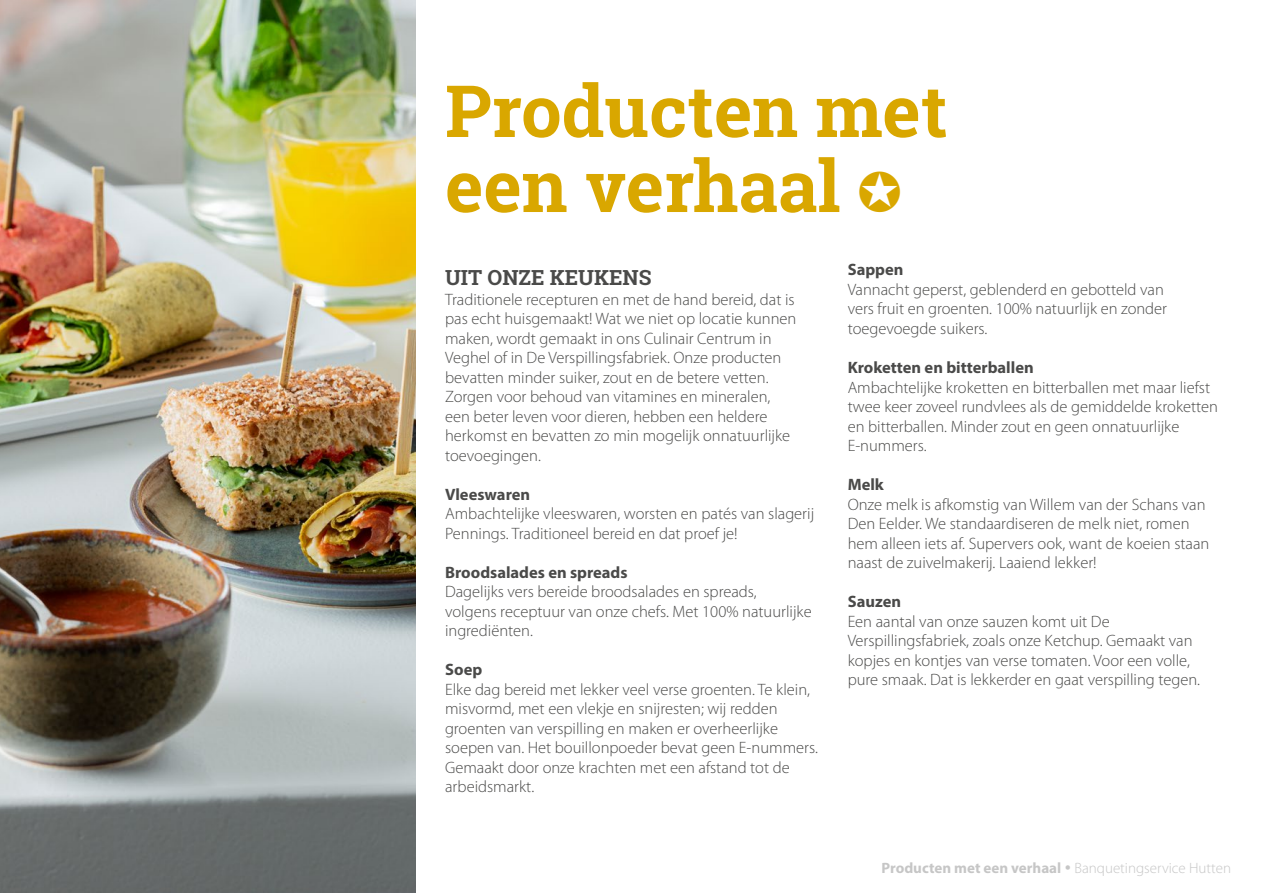
<style>
.page{position:relative;width:1263px;height:893px;background:#fff}
.page>*{position:absolute;margin:0;border:0;box-sizing:border-box;transform-origin:0 0}
.t1{font:700 72px/75px "Roboto Slab";color:#d9a700}
.t2{font:700 21px "Roboto Slab";color:#4a4a49}
.t3{font:300 16.5px/19.5px "Myriad Pro";color:#4a4a49}
.t4{font:700 16.5px "Myriad Pro";color:#4a4a49}
.t5{font:300 15px "Myriad Pro";color:#c6c6c6}
.s1{font-family:"allergenen iconen";font-weight:400;font-size:40.5px}
.s2{font-weight:700}
</style>
<div class="page">
<img style="left:0;top:0;width:415px;height:893px">
<h1 class="t1" style="left:445px;top:73px;width:504px">Producten met een verhaal <span class="s1">h</span></h1>
<p class="t2" style="left:445px;top:263px;width:208px">UIT ONZE KEUKENS</p>
<p class="t3" style="left:445px;top:289px;width:353px">Traditionele recepturen en met de hand bereid, dat is pas echt huisgemaakt! Wat we niet op locatie kunnen maken, wordt gemaakt in ons Culinair Centrum in Veghel of in De Verspillingsfabriek. Onze producten bevatten minder suiker, zout en de betere vetten.<br>Zorgen voor behoud van vitamines en mineralen, een beter leven voor dieren, hebben een heldere herkomst en bevatten zo min mogelijk onnatuurlijke toevoegingen.</p>
<p class="t4" style="left:445px;top:483px;width:87px">Vleeswaren</p>
<p class="t3" style="left:445px;top:504px;width:371px">Ambachtelijke vleeswaren, worsten en patés van slagerij<br>Pennings. Traditioneel bereid en dat proef je!</p>
<p class="t4" style="left:445px;top:561px;width:184px">Broodsalades en spreads</p>
<p class="t3" style="left:445px;top:582px;width:368px">Dagelijks vers bereide broodsalades en spreads, volgens receptuur van onze chefs. Met 100% natuurlijke ingrediënten.</p>
<p class="t4" style="left:445px;top:659px;width:39px">Soep</p>
<p class="t3" style="left:445px;top:679px;width:374px">Elke dag bereid met lekker veel verse groenten. Te klein, misvormd, met een vlekje en snijresten; wij redden groenten van verspilling en maken er overheerlijke soepen van. Het bouillonpoeder bevat geen E-nummers.<br>Gemaakt door onze krachten met een afstand tot de arbeidsmarkt.</p>
<p class="t4" style="left:848px;top:259px;width:57px">Sappen</p>
<p class="t3" style="left:848px;top:280px;width:321px">Vannacht geperst, geblenderd en gebotteld van vers fruit en groenten. 100% natuurlijk en zonder toegevoegde suikers.</p>
<p class="t4" style="left:848px;top:357px;width:188px">Kroketten en bitterballen</p>
<p class="t3" style="left:848px;top:377px;width:372px">Ambachtelijke kroketten en bitterballen met maar liefst twee keer zoveel rundvlees als de gemiddelde kroketten en bitterballen. Minder zout en geen onnatuurlijke E-nummers.</p>
<p class="t4" style="left:848px;top:474px;width:38px">Melk</p>
<p class="t3" style="left:848px;top:494px;width:363px">Onze melk is afkomstig van Willem van der Schans van Den Eelder. We standaardiseren de melk niet, romen hem alleen iets af. Supervers ook, want de koeien staan naast de zuivelmakerij. Laaiend lekker!</p>
<p class="t4" style="left:848px;top:591px;width:55px">Sauzen</p>
<p class="t3" style="left:848px;top:611px;width:354px">Een aantal van onze sauzen komt uit De Verspillingsfabriek, zoals onze Ketchup. Gemaakt van kopjes en kontjes van verse tomaten. Voor een volle, pure smaak. Dat is lekkerder en gaat verspilling tegen.</p>
<p class="t5" style="left:881px;top:859px;width:351px"><span class="s2">Producten met een verhaal</span> • Banquetingservice Hutten</p>
</div>
